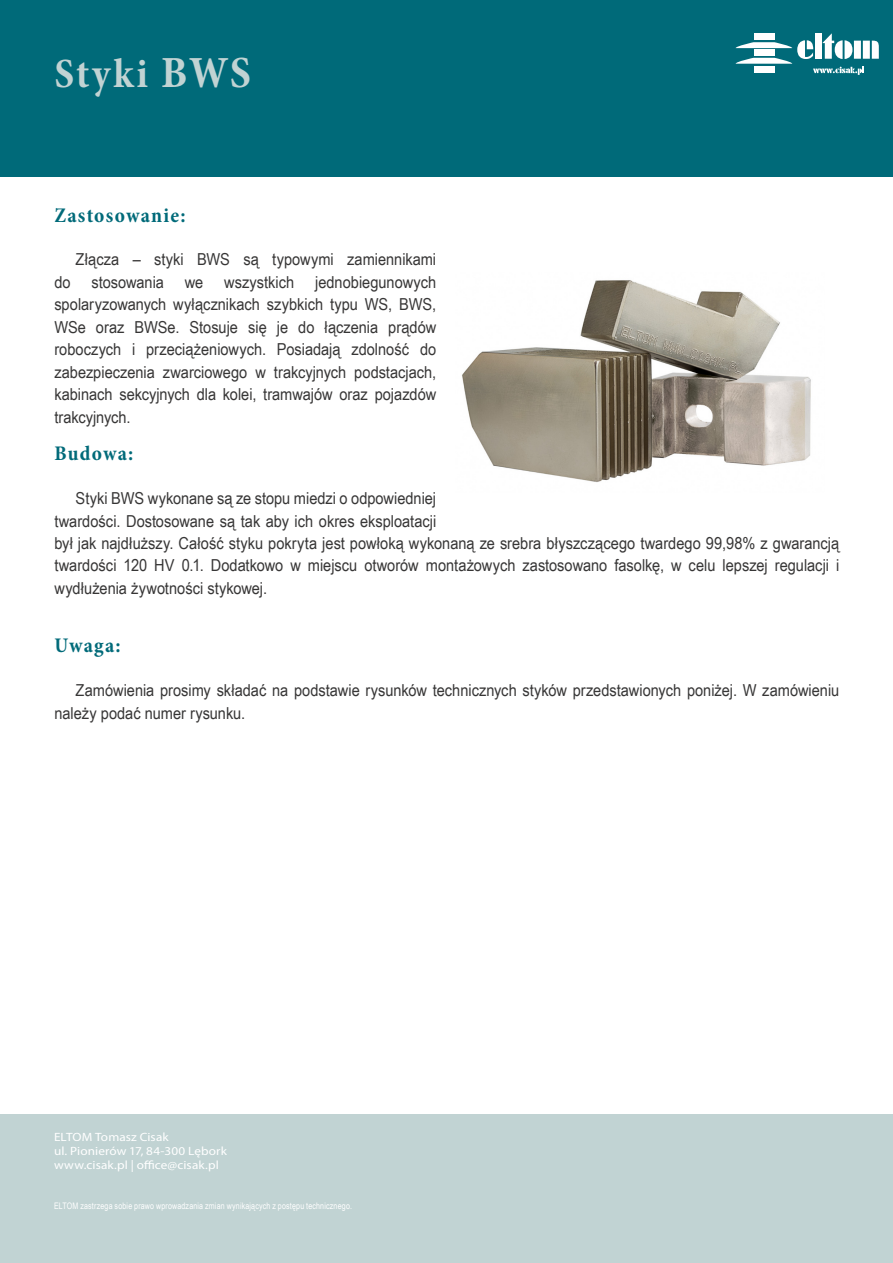
<style>
.page{position:relative;width:893px;height:1263px;background:#fff}
.page>*{position:absolute;margin:0;border:0;box-sizing:border-box;transform-origin:0 0}
.t1{font:700 condensed 42px "Minion Pro";letter-spacing:.06em;color:#c1d3d3}
.t2{font:700 condensed 21px "Minion Pro";letter-spacing:.06em;color:#006a79}
.t3{font:16.5px/22.5px "Arial Narrow";color:#373636;scale:1.08 1}
.t4{font:12px/14.4px "Myriad Pro";letter-spacing:.005em;color:#fff;scale:1.1 1}
.t5{font:9px "Arial Narrow";letter-spacing:.02em;color:#fff;scale:.96 1}
.s1{font-size:45px}
</style>
<div class="page">
<div style="left:0;top:1114px;width:893px;height:149px;background:#c1d3d3"></div>
<div style="left:0;top:0;width:893px;height:176px;background:#006a79"></div>
<svg style="left:736px;top:33px;width:143px;height:42px"></svg>
<img style="left:462px;top:280px;width:349px;height:202px">
<h1 class="t1" style="left:54px;top:44px;width:198px">Styki <span class="s1">BWS</span></h1>
<p class="t2" style="left:54px;top:200px;width:133px">Zastosowanie:</p>
<p class="t3" style="left:76px;top:248px;width:335px">Złącza – styki BWS są typowymi zamiennikami</p>
<p class="t3" style="left:54px;top:270px;width:17px">do</p>
<p class="t3" style="left:91px;top:270px;width:69px">stosowania</p>
<p class="t3" style="left:185px;top:270px;width:19px">we</p>
<p class="t3" style="left:224px;top:270px;width:66px">wszystkich</p>
<p class="t3" style="left:54px;top:270px;width:355px;text-align:justify;text-indent:261px">jednobiegunowych spolaryzowanych wyłącznikach szybkich typu WS, BWS, WSe oraz BWSe. Stosuje się je do łączenia prądów roboczych i przeciążeniowych. Posiadają zdolność do zabezpieczenia zwarciowego w trakcyjnych podstacjach, kabinach sekcyjnych dla kolei, tramwajów oraz pojazdów trakcyjnych.</p>
<p class="t2" style="left:54px;top:439px;width:81px">Budowa:</p>
<p class="t3" style="left:54px;top:486px;width:728px;text-indent:21px">Styki BWS wykonane są ze stopu miedzi o odpowiedniej<br>twardości. Dostosowane są tak aby ich okres eksploatacji<br>był jak najdłuższy. Całość styku pokryta jest powłoką wykonaną ze srebra błyszczącego twardego 99,98% z gwarancją twardości 120 HV 0.1. Dodatkowo w miejscu otworów montażowych zastosowano fasolkę, w celu lepszej regulacji i wydłużenia żywotności stykowej.</p>
<p class="t2" style="left:54px;top:631px;width:68px">Uwaga:</p>
<p class="t3" style="left:54px;top:678px;width:728px;text-indent:21px">Zamówienia prosimy składać na podstawie rysunków technicznych styków przedstawionych poniżej. W zamówieniu należy podać numer rysunku.</p>
<p class="t4" style="left:54px;top:1129px;width:159px">ELTOM Tomasz Cisak<br>ul. Pionierów 17, 84-300 Lębork www.cisak.pl | office@cisak.pl</p>
<p class="t5" style="left:54px;top:1199px;width:312px">ELTOM zastrzega sobie prawo wprowadzania zmian wynikających z postępu technicznego.</p>
</div>
